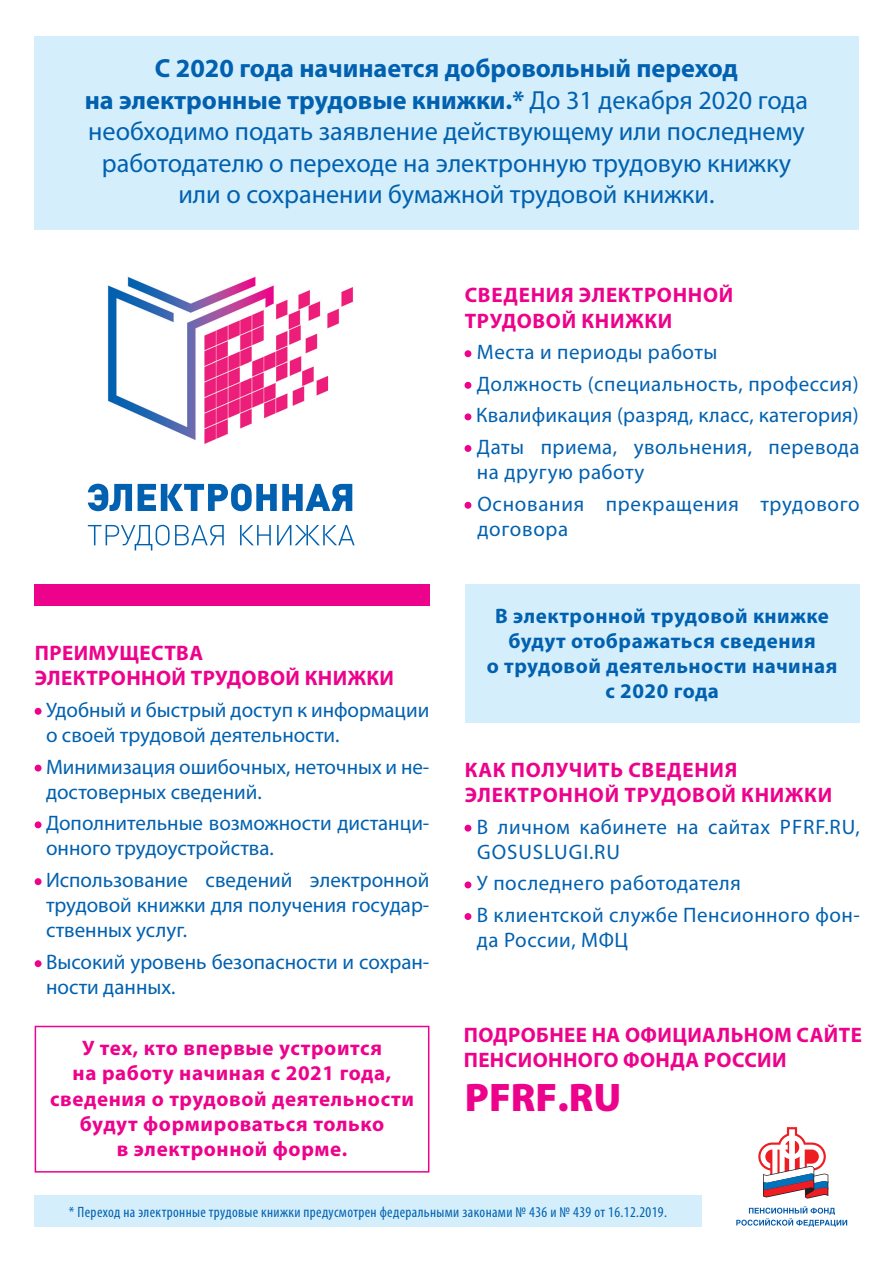
<style>
.page{position:relative;width:893px;height:1263px;background:#fff}
.page>*{position:absolute;margin:0;border:0;box-sizing:border-box;transform-origin:0 0}
.t1{font:900 40.05px "Myriad Pro";color:#ed028c}
.t2{font:26.25px/31.5px "Myriad Pro";color:#0161b0;text-align:center}
.t3{font:21px/25.2px "Myriad Pro";letter-spacing:.01em;color:#0161b0}
.t4{font:700 21px/25.2px "Myriad Pro";letter-spacing:.03em;color:#ed028c}
.t5{font:700 21px/25.2px "Myriad Pro";letter-spacing:.025em;color:#0161b0;text-align:center}
.t6{font:21px/31.7px "Myriad Pro";letter-spacing:.035em;color:#0161b0}
.t7{font:condensed 15px "Myriad Pro";letter-spacing:.025em;color:#0161b0}
.s1{font-weight:700}
</style>
<div class="page">
<div style="left:34px;top:36px;width:824px;height:194px;background:#d4effb"></div>
<div style="left:34px;top:584px;width:395px;height:21px;background:#ed028c"></div>
<div style="left:34px;top:1195px;width:668px;height:32px;background:#d4effb"></div>
<div style="left:464px;top:350px;width:7px;height:7px;background:#ed028c;border-radius:50%"></div>
<div style="left:464px;top:382px;width:7px;height:7px;background:#ed028c;border-radius:50%"></div>
<div style="left:464px;top:413px;width:7px;height:7px;background:#ed028c;border-radius:50%"></div>
<div style="left:464px;top:445px;width:7px;height:7px;background:#ed028c;border-radius:50%"></div>
<div style="left:464px;top:502px;width:7px;height:7px;background:#ed028c;border-radius:50%"></div>
<div style="left:464px;top:825px;width:7px;height:7px;background:#ed028c;border-radius:50%"></div>
<div style="left:464px;top:881px;width:7px;height:7px;background:#ed028c;border-radius:50%"></div>
<div style="left:464px;top:913px;width:7px;height:7px;background:#ed028c;border-radius:50%"></div>
<svg style="left:736px;top:1206px;width:111px;height:21px"></svg>
<svg style="left:758px;top:1127px;width:71px;height:72px"></svg>
<div style="left:465px;top:584px;width:395px;height:138px;background:#d4effb"></div>
<img style="left:108px;top:276px;width:245px;height:168px">
<svg style="left:88px;top:484px;width:44px;height:27px"></svg>
<svg style="left:138px;top:484px;width:214px;height:27px"></svg>
<svg style="left:88px;top:525px;width:136px;height:25px"></svg>
<svg style="left:240px;top:525px;width:31px;height:20px"></svg>
<svg style="left:277px;top:525px;width:78px;height:20px"></svg>
<div style="left:35px;top:1026px;width:394px;height:146px;border:2px solid #ed028c"></div>
<div style="left:35px;top:708px;width:7px;height:7px;background:#ed028c;border-radius:50%"></div>
<div style="left:35px;top:765px;width:7px;height:6px;background:#ed028c;border-radius:50%"></div>
<div style="left:35px;top:821px;width:7px;height:7px;background:#ed028c;border-radius:50%"></div>
<div style="left:35px;top:878px;width:7px;height:7px;background:#ed028c;border-radius:50%"></div>
<div style="left:35px;top:960px;width:7px;height:7px;background:#ed028c;border-radius:50%"></div>
<p class="t2" style="left:85px;top:55px;width:725px"><span class="s1">С 2020 года начинается добровольный переход<br>на электронные трудовые книжки.*</span> До 31 декабря 2020 года необходимо подать заявление действующему или последнему работодателю о переходе на электронную трудовую книжку или о сохранении бумажной трудовой книжки.</p>
<p class="t4" style="left:35px;top:642px;width:361px">ПРЕИМУЩЕСТВА<br>ЭЛЕКТРОННОЙ ТРУДОВОЙ КНИЖКИ</p>
<p class="t3" style="left:46px;top:699px;width:385px">Удобный и быстрый доступ к информации о своей трудовой деятельности.</p>
<p class="t3" style="left:46px;top:755px;width:385px">Минимизация ошибочных, неточных и не&shy;достоверных сведений.</p>
<p class="t3" style="left:46px;top:812px;width:385px">Дополнительные возможности дистанци&shy;онного трудоустройства.</p>
<p class="t3" style="left:46px;top:869px;width:385px;text-align:justify">Использование сведений электронной трудовой книжки для получения государ&shy;ственных услуг.</p>
<p class="t3" style="left:46px;top:951px;width:385px">Высокий уровень безопасности и сохран&shy;ности данных.</p>
<p class="t4" style="left:50px;top:1037px;width:365px;text-align:center">У тех, кто впервые устроится<br>на работу начиная с 2021 года, сведения о трудовой деятельности будут формироваться только<br>в электронной форме.</p>
<p class="t4" style="left:465px;top:284px;width:270px">СВЕДЕНИЯ ЭЛЕКТРОННОЙ<br>ТРУДОВОЙ КНИЖКИ</p>
<p class="t3" style="left:476px;top:338px;width:385px;line-height:31.7px">Места и периоды работы<br>Должность (специальность, профессия)<br>Квалификация (разряд, класс, категория)<br>Даты приема, увольнения, перевода</p>
<p class="t6" style="left:477px;top:458px;width:384px">на другую работу<br>Основания прекращения трудового</p>
<p class="t6" style="left:477px;top:515px;width:93px">договора</p>
<p class="t5" style="left:487px;top:605px;width:352px">В электронной трудовой книжке будут отображаться сведения<br>о трудовой деятельности начиная с 2020 года</p>
<p class="t4" style="left:465px;top:759px;width:369px">КАК ПОЛУЧИТЬ СВЕДЕНИЯ<br>ЭЛЕКТРОННОЙ ТРУДОВОЙ КНИЖКИ</p>
<p class="t3" style="left:477px;top:815px;width:384px">В личном кабинете на сайтах PFRF.RU,<br>GOSUSLUGI.RU</p>
<p class="t3" style="left:477px;top:869px;width:384px;line-height:31.7px">У последнего работодателя<br>В клиентской службе Пенсионного фон-</p>
<p class="t3" style="left:477px;top:929px;width:153px">да России, МФЦ</p>
<p class="t4" style="left:464px;top:1023px;width:400px">ПОДРОБНЕЕ НА ОФИЦИАЛЬНОМ САЙТЕ<br>ПЕНСИОННОГО ФОНДА РОССИИ</p>
<h1 class="t1" style="left:465px;top:1083px;width:158px">PFRF.RU</h1>
<p class="t7" style="left:69px;top:1207px;width:600px">* Переход на электронные трудовые книжки предусмотрен федеральными законами № 436 и № 439 от 16.12.2019.</p>
</div>
